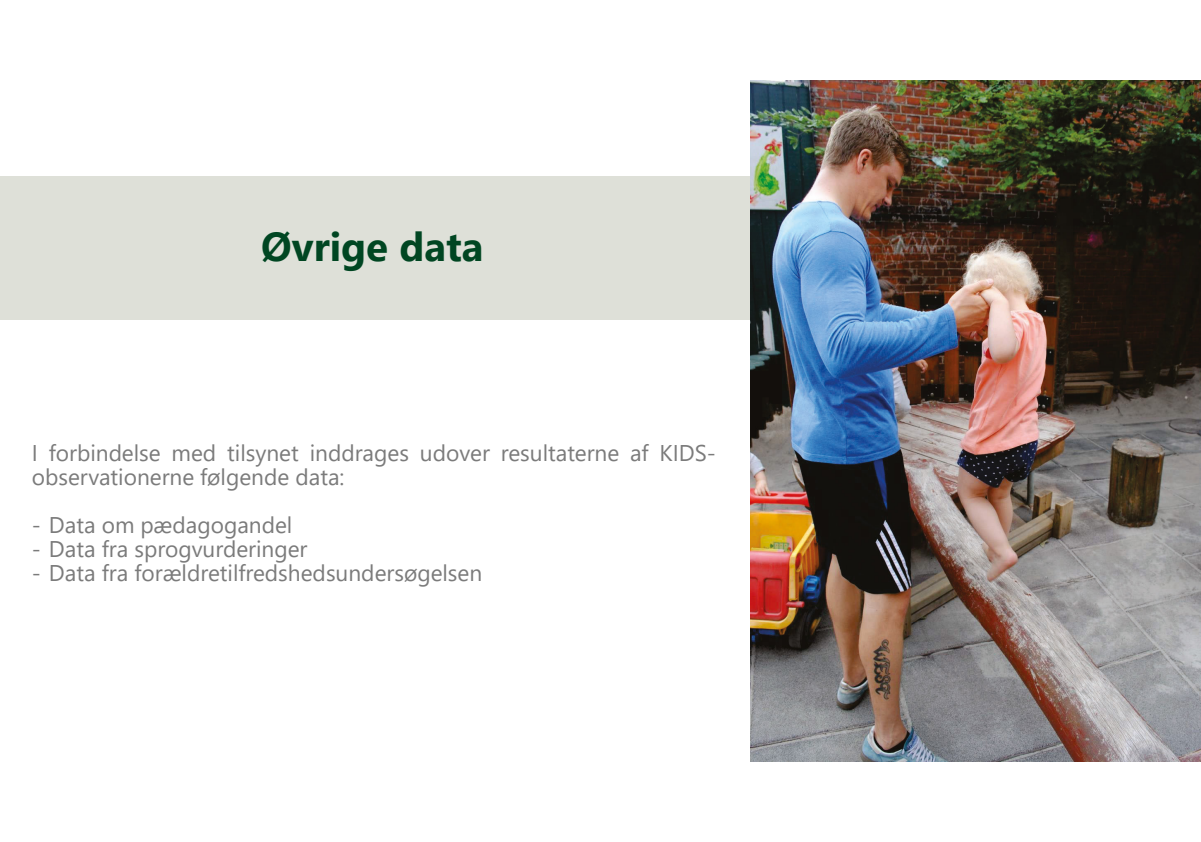
<style>
.page{position:relative;width:1201px;height:842px;background:#fff}
.page>*{position:absolute;margin:0;border:0;box-sizing:border-box;transform-origin:0 0}
.t1{font:700 40.38px "Segoe UI";color:#004622}
.t2{font:22.75px "Segoe UI";color:#7b7b7b}
.t3{font:22.62px "Segoe UI";color:#7b7b7b}
</style>
<div class="page">
<div style="left:0;top:177px;width:749px;height:143px;background:#dee0d8"></div>
<img style="left:749px;top:81px;width:451px;height:680px">
<h1 class="t1" style="left:261px;top:209px;width:224px">Øvrige data</h1>
<p class="t2" style="left:32px;top:431px;width:685px">I forbindelse med tilsynet inddrages udover resultaterne af KIDS-</p>
<p class="t3" style="left:32px;top:456px;width:314px">observationerne følgende data:</p>
<p class="t3" style="left:32px;top:503px;width:262px">- Data om pædagogandel</p>
<p class="t3" style="left:32px;top:527px;width:277px">- Data fra sprogvurderinger</p>
<p class="t2" style="left:32px;top:551px;width:452px">- Data fra forældretilfredshedsundersøgelsen</p>
</div>
